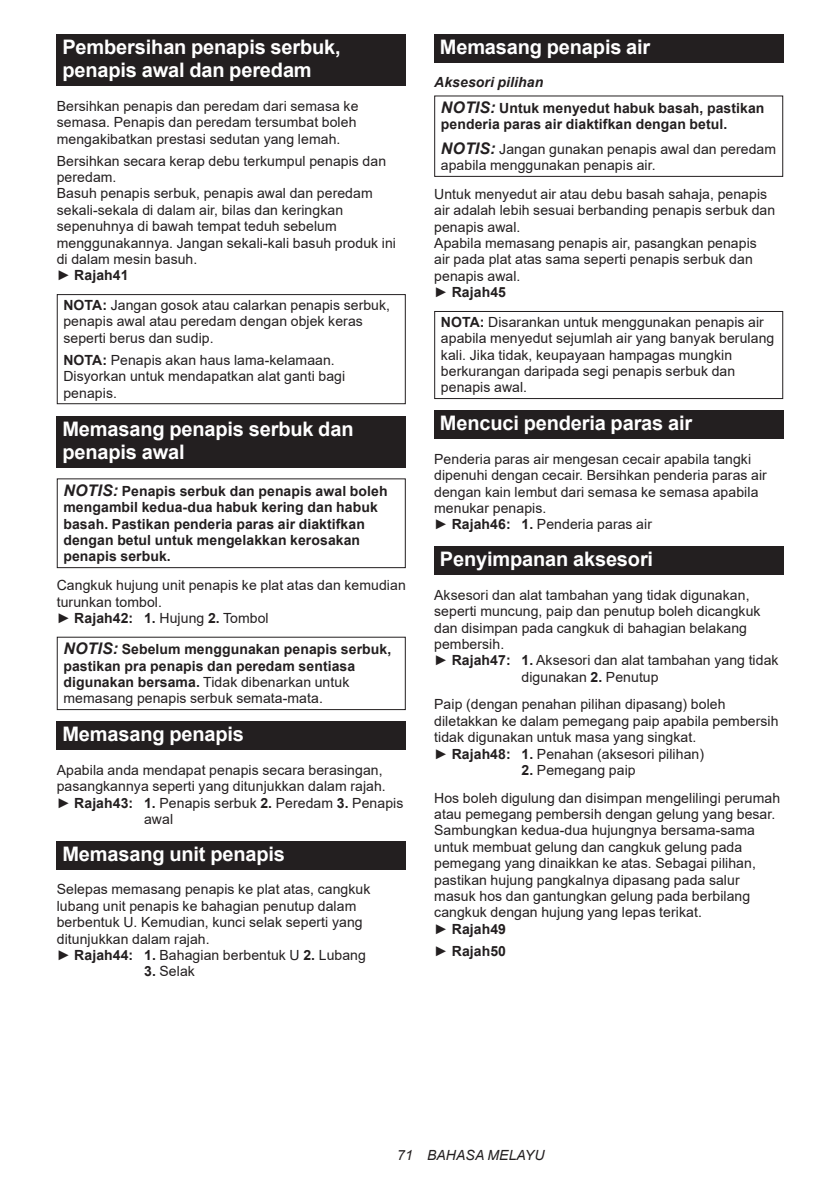
<style>
.page{position:relative;width:840px;height:1191px;background:#fff}
.page>*{position:absolute;margin:0;border:0;box-sizing:border-box;transform-origin:0 0}
.t1{font:700 20px/23.4px "Arial";letter-spacing:-.01em;color:#fff}
.t2{font:14px/16.4px "Arial";letter-spacing:.005em;color:#231f20}
.t3{font:700 14px/16.4px "Arial";letter-spacing:.005em;color:#231f20}
.t4{font:italic 14px "Arial";letter-spacing:.005em;color:#231f20}
.s1{font-weight:700}
.s2{font-style:italic;font-size:16px}
.s3{font-weight:400}
.s4{font-style:italic}
</style>
<div class="page">
<div style="left:57px;top:34px;width:348px;height:52px;background:#231f20"></div>
<div style="left:57px;top:294px;width:348px;height:110px;border:1px solid #231f20"></div>
<div style="left:57px;top:415px;width:348px;height:52px;background:#231f20"></div>
<div style="left:57px;top:478px;width:348px;height:90px;border:1px solid #231f20"></div>
<div style="left:57px;top:636px;width:348px;height:74px;border:1px solid #231f20"></div>
<div style="left:57px;top:721px;width:348px;height:29px;background:#231f20"></div>
<div style="left:57px;top:841px;width:348px;height:28px;background:#231f20"></div>
<div style="left:434px;top:34px;width:348px;height:29px;background:#231f20"></div>
<div style="left:434px;top:95px;width:348px;height:82px;border:1px solid #231f20"></div>
<div style="left:434px;top:311px;width:348px;height:88px;border:1px solid #231f20"></div>
<div style="left:434px;top:410px;width:348px;height:29px;background:#231f20"></div>
<div style="left:434px;top:546px;width:348px;height:29px;background:#231f20"></div>
<h1 class="t1" style="left:62px;top:36px;width:280px">Pembersihan penapis serbuk, penapis awal dan peredam</h1>
<p class="t2" style="left:57px;top:98px;width:303px">Bersihkan penapis dan peredam dari semasa ke semasa. Penapis dan peredam tersumbat boleh mengakibatkan prestasi sedutan yang lemah.</p>
<p class="t2" style="left:57px;top:152px;width:340px">Bersihkan secara kerap debu terkumpul penapis dan peredam.<br>Basuh penapis serbuk, penapis awal dan peredam sekali-sekala di dalam air, bilas dan keringkan sepenuhnya di bawah tempat teduh sebelum menggunakannya. Jangan sekali-kali basuh produk ini di dalam mesin basuh.<br>► <span class="s1">Rajah41</span></p>
<p class="t2" style="left:63px;top:297px;width:328px"><span class="s1">NOTA:</span> Jangan gosok atau calarkan penapis serbuk, penapis awal atau peredam dengan objek keras seperti berus dan sudip.</p>
<p class="t2" style="left:63px;top:351px;width:283px"><span class="s1">NOTA:</span> Penapis akan haus lama-kelamaan.<br>Disyorkan untuk mendapatkan alat ganti bagi penapis.</p>
<h1 class="t1" style="left:62px;top:417px;width:292px">Memasang penapis serbuk dan penapis awal</h1>
<p class="t3" style="left:63px;top:483px;width:325px"><span class="s2">NOTIS:</span> Penapis serbuk dan penapis awal boleh mengambil kedua-dua habuk kering dan habuk basah. Pastikan penderia paras air diaktifkan dengan betul untuk mengelakkan kerosakan penapis serbuk.</p>
<p class="t2" style="left:57px;top:577px;width:350px">Cangkuk hujung unit penapis ke plat atas dan kemudian turunkan tombol.<br>► <span class="s1">Rajah42: 1.</span> Hujung <span class="s1">2.</span> Tombol</p>
<p class="t3" style="left:63px;top:641px;width:329px"><span class="s2">NOTIS:</span> Sebelum menggunakan penapis serbuk, pastikan pra penapis dan peredam sentiasa digunakan bersama. <span class="s3">Tidak dibenarkan untuk memasang penapis serbuk semata-mata.</span></p>
<h1 class="t1" style="left:62px;top:723px;width:183px">Memasang penapis</h1>
<p class="t2" style="left:57px;top:761px;width:327px">Apabila anda mendapat penapis secara berasingan,</p>
<p class="t2" style="left:57px;top:778px;width:330px">pasangkannya seperti yang ditunjukkan dalam rajah.</p>
<p class="t2" style="left:57px;top:794px;width:348px">► <span class="s1">Rajah43: 1.</span> Penapis serbuk <span class="s1">2.</span> Peredam <span class="s1">3.</span> Penapis</p>
<p class="t2" style="left:144px;top:810px;width:31px">awal</p>
<h1 class="t1" style="left:62px;top:842px;width:224px">Memasang unit penapis</h1>
<p class="t2" style="left:57px;top:881px;width:315px">Selepas memasang penapis ke plat atas, cangkuk lubang unit penapis ke bahagian penutup dalam berbentuk U. Kemudian, kunci selak seperti yang ditunjukkan dalam rajah.<br>► <span class="s1">Rajah44: 1.</span> Bahagian berbentuk U <span class="s1">2.</span> Lubang</p>
<p class="t2" style="left:144px;top:963px;width:52px"><span class="s1">3.</span> Selak</p>
<h1 class="t1" style="left:439px;top:36px;width:212px">Memasang penapis air</h1>
<p class="t3" style="left:440px;top:70px;width:325px;line-height:25.6px;text-indent:-7px"><span class="s4">Aksesori pilihan<br></span><span class="s2">NOTIS:</span> Untuk menyedut habuk basah, pastikan</p>
<p class="t3" style="left:440px;top:112px;width:336px;line-height:24.4px">penderia paras air diaktifkan dengan betul.<br><span class="s2">NOTIS:</span> <span class="s3">Jangan gunakan penapis awal dan peredam</span></p>
<p class="t2" style="left:434px;top:151px;width:334px;line-height:28.8px;text-indent:7px">apabila menggunakan penapis air.<br>Untuk menyedut air atau debu basah sahaja, penapis</p>
<p class="t2" style="left:434px;top:202px;width:342px">air adalah lebih sesuai berbanding penapis serbuk dan penapis awal.<br>Apabila memasang penapis air, pasangkan penapis air pada plat atas sama seperti penapis serbuk dan penapis awal.<br>► <span class="s1">Rajah45</span></p>
<p class="t2" style="left:440px;top:314px;width:335px"><span class="s1">NOTA:</span> Disarankan untuk menggunakan penapis air apabila menyedut sejumlah air yang banyak berulang kali. Jika tidak, keupayaan hampagas mungkin berkurangan daripada segi penapis serbuk dan penapis awal.</p>
<h1 class="t1" style="left:439px;top:412px;width:254px">Mencuci penderia paras air</h1>
<p class="t2" style="left:434px;top:450px;width:334px">Penderia paras air mengesan cecair apabila tangki dipenuhi dengan cecair. Bersihkan penderia paras air dengan kain lembut dari semasa ke semasa apabila menukar penapis.<br>► <span class="s1">Rajah46: 1.</span> Penderia paras air</p>
<h1 class="t1" style="left:439px;top:548px;width:215px">Penyimpanan aksesori</h1>
<p class="t2" style="left:434px;top:586px;width:317px">Aksesori dan alat tambahan yang tidak digunakan,</p>
<p class="t2" style="left:434px;top:603px;width:328px">seperti muncung, paip dan penutup boleh dicangkuk</p>
<p class="t2" style="left:434px;top:619px;width:314px">dan disimpan pada cangkuk di bahagian belakang</p>
<p class="t2" style="left:434px;top:635px;width:71px">pembersih.</p>
<p class="t2" style="left:434px;top:652px;width:346px">► <span class="s1">Rajah47: 1.</span> Aksesori dan alat tambahan yang tidak</p>
<p class="t2" style="left:521px;top:668px;width:138px">digunakan <span class="s1">2.</span> Penutup</p>
<p class="t2" style="left:434px;top:696px;width:346px">Paip (dengan penahan pilihan dipasang) boleh diletakkan ke dalam pemegang paip apabila pembersih tidak digunakan untuk masa yang singkat.<br>► <span class="s1">Rajah48: 1.</span> Penahan (aksesori pilihan)</p>
<p class="t2" style="left:434px;top:756px;width:347px;line-height:27.8px;text-indent:87px"><span class="s1">2.</span> Pemegang paip<br>Hos boleh digulung dan disimpan mengelilingi perumah</p>
<p class="t2" style="left:434px;top:806px;width:342px">atau pemegang pembersih dengan gelung yang besar.<br>Sambungkan kedua-dua hujungnya bersama-sama untuk membuat gelung dan cangkuk gelung pada pemegang yang dinaikkan ke atas. Sebagai pilihan, pastikan hujung pangkalnya dipasang pada salur masuk hos dan gantungkan gelung pada berbilang cangkuk dengan hujung yang lepas terikat.<br>► <span class="s1">Rajah49</span></p>
<p class="t3" style="left:434px;top:943px;width:73px"><span class="s3">►</span> Rajah50</p>
<p class="t4" style="left:397px;top:1146px;width:149px">71 BAHASA MELAYU</p>
</div>
